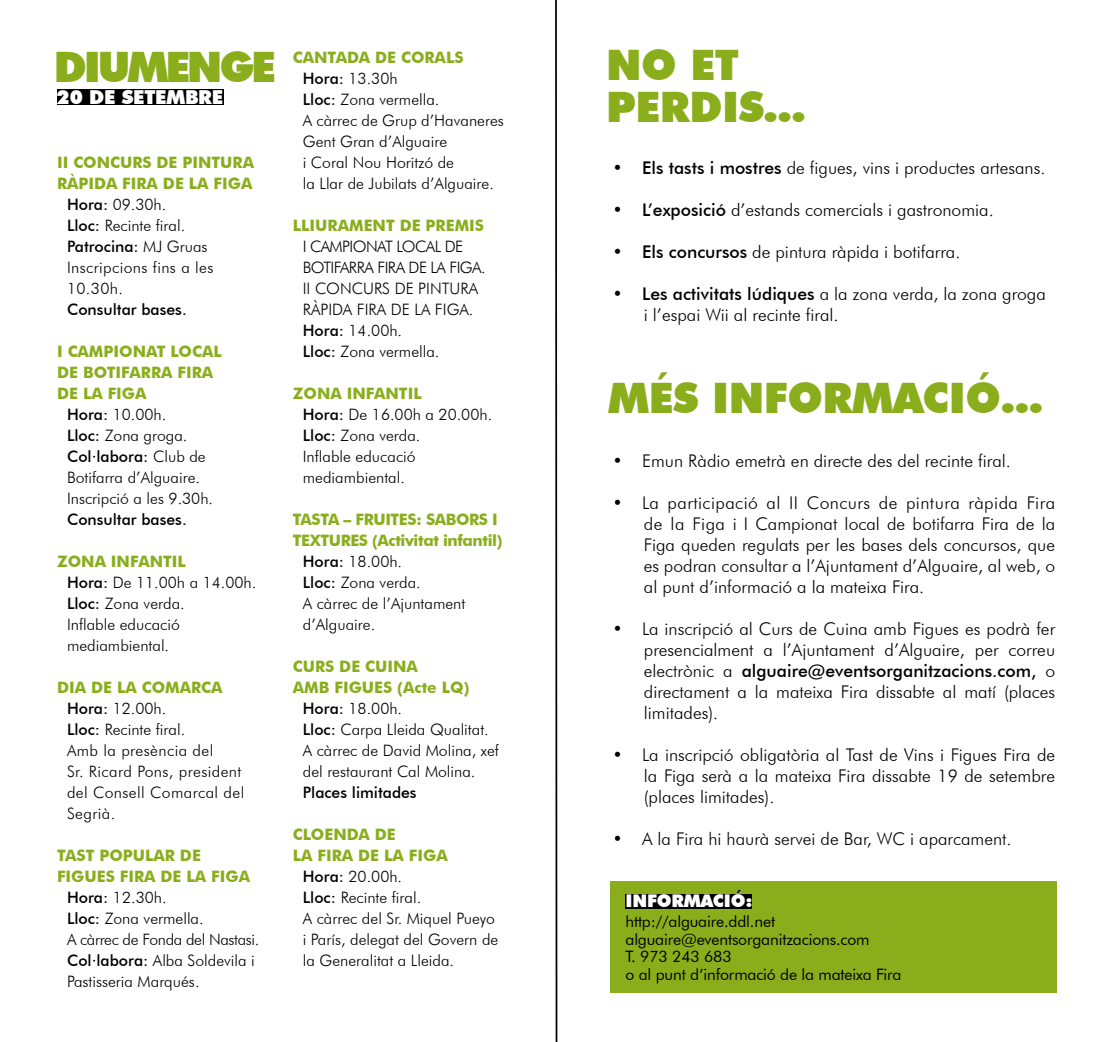
<style>
.page{position:relative;width:1112px;height:1042px;background:#fff}
.page>*{position:absolute;margin:0;border:0;box-sizing:border-box;transform-origin:0 0}
.t1{font:900 42px/42px "Futura BT";letter-spacing:-.01em;color:#8aae1b}
.t2{font:900 42px "Futura BT";letter-spacing:-.075em;color:#8aae1b}
.t3{font:900 19.25px "Futura BT";letter-spacing:-.01em;color:#fff}
.t4{font:300 17.5px/21px "Futura BT";color:#000;text-align:justify}
.t5{font:900 17.5px "Futura BT";letter-spacing:-.01em;color:#fff}
.t6{font:300 15.75px/21px "Futura BT";color:#000}
.t7{font:700 15.75px "Futura BT";color:#8aae1b}
.t8{font:300 15.75px/21px "Futura BT";letter-spacing:.025em;color:#000}
.t9{font:15.75px/17.5px "Futura BT";letter-spacing:-.01em;color:#000}
.t10{font:500 15.75px "Futura BT";color:#000}
.t11{font:700 15.75px "Futura BT";letter-spacing:-.025em;color:#8aae1b}
.t12{font:300 15.75px "Futura BT";letter-spacing:-.025em;color:#000}
.s1{font-weight:500}
.s2{font-weight:300}
.s3{font-weight:700;color:#8aae1b}
</style>
<div class="page">
<div style="left:610px;top:881px;width:447px;height:112px;background:#8aae1b"></div>
<div style="left:625px;top:894px;width:127px;height:14px;background:#000"></div>
<div style="left:57px;top:89px;width:166px;height:16px;background:#000"></div>
<hr style="left:555px;top:0;width:2px;height:1042px;background:#000">
<h1 class="t2" style="left:54px;top:42px;width:223px">DIUMENGE</h1>
<p class="t3" style="left:57px;top:85px;width:168px">20 DE SETEMBRE</p>
<p class="t7" style="left:57px;top:153px;width:198px">II CONCURS DE PINTURA</p>
<p class="t7" style="left:57px;top:174px;width:197px">RÀPIDA FIRA DE LA FIGA</p>
<p class="t6" style="left:67px;top:194px;width:101px"><span class="s1">Hora:</span> 09.30h.</p>
<p class="t6" style="left:67px;top:215px;width:120px"><span class="s1">Lloc:</span> Recinte firal.</p>
<p class="t10" style="left:67px;top:237px;width:142px">Patrocina: <span class="s2">MJ Gruas</span></p>
<p class="t8" style="left:67px;top:257px;width:148px">Inscripcions fins a les</p>
<p class="t6" style="left:67px;top:278px;width:57px">10.30h.</p>
<p class="t10" style="left:67px;top:300px;width:121px">Consultar bases.</p>
<p class="t7" style="left:57px;top:342px;width:166px">I CAMPIONAT LOCAL</p>
<p class="t7" style="left:57px;top:363px;width:158px">DE BOTIFARRA FIRA</p>
<p class="t7" style="left:57px;top:384px;width:91px">DE LA FIGA</p>
<p class="t6" style="left:67px;top:404px;width:101px"><span class="s1">Hora:</span> 10.00h.</p>
<p class="t6" style="left:67px;top:425px;width:122px"><span class="s1">Lloc:</span> Zona groga.</p>
<p class="t10" style="left:67px;top:447px;width:140px">Col·labora: <span class="s2">Club de</span></p>
<p class="t6" style="left:67px;top:467px;width:134px">Botifarra d’Alguaire.</p>
<p class="t6" style="left:67px;top:488px;width:148px">Inscripció a les 9.30h.</p>
<p class="t10" style="left:67px;top:510px;width:121px">Consultar bases.</p>
<p class="t6" style="left:67px;top:551px;width:191px;text-indent:-10px"><span class="s3">ZONA INFANTIL<br></span><span class="s1">Hora:</span> De 11.00h a 14.00h.<br><span class="s1">Lloc:</span> Zona verda.<br>Inflable educació mediambiental.</p>
<p class="t8" style="left:67px;top:677px;width:179px;text-indent:-10px"><span class="s3">DIA DE LA COMARCA<br></span><span class="s1">Hora:</span> 12.00h.<br><span class="s1">Lloc:</span> Recinte firal.<br>Amb la presència del<br>Sr. Ricard Pons, president del Consell Comarcal del<br>Segrià.</p>
<p class="t7" style="left:57px;top:846px;width:145px">TAST POPULAR DE</p>
<p class="t7" style="left:57px;top:867px;width:194px">FIGUES FIRA DE LA FIGA</p>
<p class="t6" style="left:67px;top:887px;width:101px"><span class="s1">Hora:</span> 12.30h.</p>
<p class="t6" style="left:67px;top:908px;width:138px"><span class="s1">Lloc:</span> Zona vermella.</p>
<p class="t12" style="left:67px;top:930px;width:194px">A càrrec de Fonda del Nastasi.</p>
<p class="t6" style="left:67px;top:950px;width:189px"><span class="s1">Col·labora:</span> Alba Soldevila i</p>
<p class="t6" style="left:67px;top:971px;width:134px">Pastisseria Marqués.</p>
<p class="t6" style="left:303px;top:47px;width:202px;text-indent:-10px"><span class="s3">CANTADA DE CORALS<br></span><span class="s1">Hora:</span> 13.30h<br><span class="s1">Lloc:</span> Zona vermella.<br>A càrrec de Grup d’Havaneres<br>Gent Gran d’Alguaire<br>i Coral Nou Horitzó de<br>la Llar de Jubilats d’Alguaire.</p>
<p class="t7" style="left:293px;top:216px;width:193px">LLIURAMENT DE PREMIS</p>
<p class="t6" style="left:303px;top:236px;width:184px">I CAMPIONAT LOCAL DE<br>BOTIFARRA FIRA DE LA FIGA.<br>II CONCURS DE PINTURA<br>RÀPIDA FIRA DE LA FIGA.<br><span class="s1">Hora:</span> 14.00h.<br><span class="s1">Lloc:</span> Zona vermella.</p>
<p class="t6" style="left:303px;top:383px;width:191px;text-indent:-10px"><span class="s3">ZONA INFANTIL<br></span><span class="s1">Hora:</span> De 16.00h a 20.00h.<br><span class="s1">Lloc:</span> Zona verda.<br>Inflable educació mediambiental.</p>
<p class="t11" style="left:293px;top:510px;width:206px">TASTA – FRUITES: SABORS I</p>
<p class="t11" style="left:293px;top:531px;width:211px">TEXTURES (Activitat infantil)</p>
<p class="t6" style="left:303px;top:551px;width:101px"><span class="s1">Hora:</span> 18.00h.</p>
<p class="t6" style="left:303px;top:572px;width:119px"><span class="s1">Lloc:</span> Zona verda.</p>
<p class="t6" style="left:303px;top:593px;width:164px">A càrrec de l’Ajuntament</p>
<p class="t6" style="left:303px;top:614px;width:74px">d’Alguaire.</p>
<p class="t7" style="left:293px;top:657px;width:126px">CURS DE CUINA</p>
<p class="t7" style="left:293px;top:678px;width:178px">AMB FIGUES (Acte LQ)</p>
<p class="t6" style="left:303px;top:698px;width:101px"><span class="s1">Hora:</span> 18.00h.</p>
<p class="t6" style="left:303px;top:719px;width:187px"><span class="s1">Lloc:</span> Carpa Lleida Qualitat.</p>
<p class="t6" style="left:303px;top:740px;width:198px">A càrrec de David Molina, xef</p>
<p class="t6" style="left:303px;top:761px;width:174px">del restaurant Cal Molina.</p>
<p class="t10" style="left:303px;top:783px;width:115px">Places limitades</p>
<p class="t7" style="left:293px;top:825px;width:104px">CLOENDA DE</p>
<p class="t7" style="left:293px;top:846px;width:156px">LA FIRA DE LA FIGA</p>
<p class="t6" style="left:303px;top:866px;width:101px"><span class="s1">Hora:</span> 20.00h.</p>
<p class="t6" style="left:303px;top:887px;width:120px"><span class="s1">Lloc:</span> Recinte firal.</p>
<p class="t6" style="left:303px;top:908px;width:194px">A càrrec del Sr. Miquel Pueyo</p>
<p class="t6" style="left:303px;top:929px;width:197px">i París, delegat del Govern de</p>
<p class="t6" style="left:303px;top:950px;width:153px">la Generalitat a Lleida.</p>
<h1 class="t1" style="left:606px;top:43px;width:201px">NO ET<br>PERDIS...</h1>
<p class="t4" style="left:612px;top:157px;width:434px"><span class="s1">• Els tasts i mostres</span> de figues, vins i productes artesans.</p>
<p class="t4" style="left:612px;top:199px;width:383px"><span class="s1">• L’exposició</span> d’estands comercials i gastronomia.</p>
<p class="t4" style="left:612px;top:241px;width:349px"><span class="s1">• Els concursos</span> de pintura ràpida i botifarra.</p>
<p class="t4" style="left:643px;top:283px;width:403px;text-indent:-31px"><span class="s1">• Les activitats lúdiques</span> a la zona verda, la zona groga i l’espai Wii al recinte firal.</p>
<h1 class="t1" style="left:608px;top:377px;width:436px">MÉS INFORMACIÓ...</h1>
<p class="t4" style="left:612px;top:450px;width:400px">• Emun Ràdio emetrà en directe des del recinte firal.</p>
<p class="t4" style="left:643px;top:492px;width:413px;text-indent:-32px">• La participació al II Concurs de pintura ràpida Fira de la Figa i I Campionat local de botifarra Fira de la Figa queden regulats per les bases dels concursos, que es podran consultar a l’Ajuntament d’Alguaire, al web, o al punt d’informació a la mateixa Fira.</p>
<p class="t4" style="left:643px;top:618px;width:413px;text-indent:-32px">• La inscripció al Curs de Cuina amb Figues es podrà fer presencialment a l’Ajuntament d’Alguaire, per correu electrònic a <span class="s1">alguaire@eventsorganitzacions.com,</span> o directament a la mateixa Fira dissabte al matí (places limitades).</p>
<p class="t4" style="left:643px;top:744px;width:413px;text-indent:-32px">• La inscripció obligatòria al Tast de Vins i Figues Fira de la Figa serà a la mateixa Fira dissabte 19 de setembre (places limitades).</p>
<p class="t4" style="left:612px;top:828px;width:400px">• A la Fira hi haurà servei de Bar, WC i aparcament.</p>
<p class="t5" style="left:625px;top:890px;width:128px">INFORMACIO:</p>
<p class="t9" style="left:625px;top:912px;width:277px">http://alguaire.ddl.net alguaire@eventsorganitzacions.com<br>T. 973 243 683<br>o al punt d’informació de la mateixa Fira</p>
</div>
